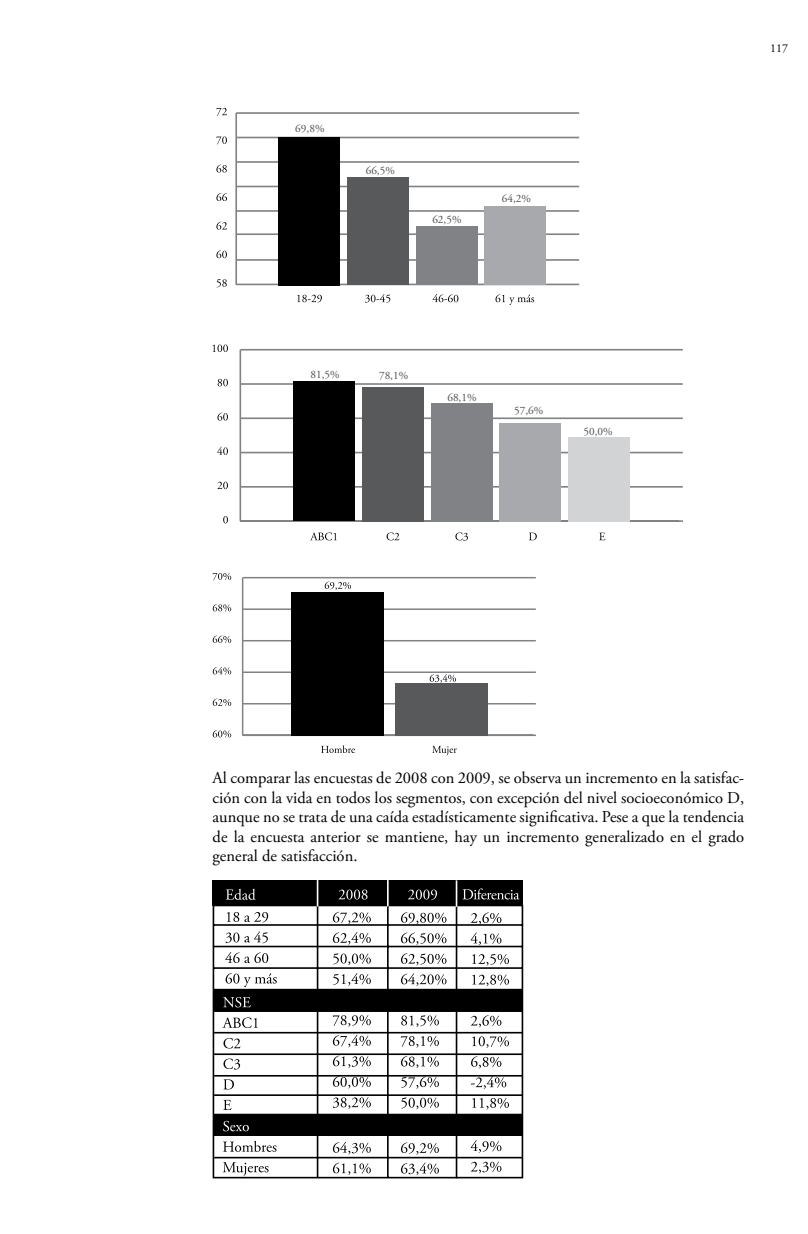
<style>
.page{position:relative;width:808px;height:1234px;background:#fff}
.page>*{position:absolute;margin:0;border:0;box-sizing:border-box;transform-origin:0 0}
.t1{font:16.5px/19.5px "Adobe Garamond Pro";color:#000;text-align:justify}
.t2{font:12px "Adobe Garamond Pro";color:#000}
.t3{font:11.25px "Adobe Garamond Pro";color:#4d4d4f}
</style>
<div class="page">
<div style="left:213px;top:879px;width:310px;height:26px;background:#000"></div>
<svg style="left:212px;top:901px;width:312px;height:277px"></svg>
<hr style="left:387px;top:879px;width:2px;height:27px;background:#fff">
<hr style="left:317px;top:902px;width:1px;height:275px;background:#000">
<svg style="left:317px;top:879px;width:1px;height:27px"></svg>
<hr style="left:456px;top:903px;width:1px;height:274px;background:#000">
<svg style="left:456px;top:880px;width:1px;height:26px"></svg>
<svg style="left:338px;top:889px;width:29px;height:10px"></svg>
<svg style="left:226px;top:888px;width:29px;height:11px"></svg>
<svg style="left:408px;top:889px;width:29px;height:11px"></svg>
<svg style="left:463px;top:888px;width:56px;height:11px"></svg>
<svg style="left:227px;top:911px;width:41px;height:11px"></svg>
<svg style="left:226px;top:931px;width:42px;height:12px"></svg>
<svg style="left:225px;top:951px;width:43px;height:11px"></svg>
<svg style="left:226px;top:972px;width:51px;height:14px"></svg>
<hr style="left:214px;top:988px;width:309px;height:2px;background:#000">
<hr style="left:214px;top:1053px;width:309px;height:1px;background:#000">
<hr style="left:214px;top:1031px;width:309px;height:2px;background:#000">
<hr style="left:214px;top:1010px;width:309px;height:1px;background:#000">
<hr style="left:214px;top:1094px;width:309px;height:1px;background:#000">
<hr style="left:214px;top:1113px;width:309px;height:2px;background:#000">
<hr style="left:214px;top:1156px;width:309px;height:2px;background:#000">
<hr style="left:214px;top:1074px;width:309px;height:2px;background:#000">
<svg style="left:223px;top:996px;width:28px;height:11px"></svg>
<svg style="left:222px;top:1017px;width:36px;height:10px"></svg>
<svg style="left:223px;top:1037px;width:17px;height:11px"></svg>
<svg style="left:223px;top:1058px;width:17px;height:11px"></svg>
<svg style="left:223px;top:1079px;width:11px;height:10px"></svg>
<svg style="left:223px;top:1099px;width:8px;height:10px"></svg>
<svg style="left:223px;top:1120px;width:26px;height:10px"></svg>
<svg style="left:223px;top:1140px;width:53px;height:11px"></svg>
<svg style="left:223px;top:1161px;width:46px;height:14px"></svg>
<svg style="left:333px;top:911px;width:38px;height:12px"></svg>
<svg style="left:333px;top:931px;width:38px;height:13px"></svg>
<svg style="left:333px;top:953px;width:38px;height:11px"></svg>
<svg style="left:333px;top:972px;width:38px;height:13px"></svg>
<svg style="left:333px;top:1014px;width:38px;height:12px"></svg>
<svg style="left:333px;top:1034px;width:38px;height:13px"></svg>
<svg style="left:333px;top:1055px;width:38px;height:12px"></svg>
<svg style="left:333px;top:1076px;width:38px;height:12px"></svg>
<svg style="left:333px;top:1096px;width:38px;height:12px"></svg>
<svg style="left:333px;top:1141px;width:38px;height:13px"></svg>
<svg style="left:333px;top:1162px;width:38px;height:12px"></svg>
<svg style="left:401px;top:911px;width:45px;height:13px"></svg>
<svg style="left:401px;top:932px;width:45px;height:12px"></svg>
<svg style="left:401px;top:952px;width:45px;height:13px"></svg>
<svg style="left:401px;top:973px;width:45px;height:12px"></svg>
<svg style="left:401px;top:1015px;width:38px;height:11px"></svg>
<svg style="left:401px;top:1035px;width:38px;height:12px"></svg>
<svg style="left:401px;top:1055px;width:38px;height:12px"></svg>
<svg style="left:401px;top:1076px;width:38px;height:12px"></svg>
<svg style="left:401px;top:1097px;width:38px;height:11px"></svg>
<svg style="left:401px;top:1142px;width:38px;height:12px"></svg>
<svg style="left:401px;top:1162px;width:38px;height:12px"></svg>
<svg style="left:471px;top:912px;width:30px;height:12px"></svg>
<svg style="left:471px;top:932px;width:30px;height:12px"></svg>
<svg style="left:472px;top:953px;width:37px;height:12px"></svg>
<svg style="left:472px;top:974px;width:37px;height:12px"></svg>
<svg style="left:471px;top:1014px;width:30px;height:13px"></svg>
<svg style="left:472px;top:1035px;width:37px;height:12px"></svg>
<svg style="left:471px;top:1055px;width:30px;height:13px"></svg>
<svg style="left:471px;top:1076px;width:35px;height:12px"></svg>
<svg style="left:472px;top:1097px;width:37px;height:12px"></svg>
<svg style="left:471px;top:1139px;width:30px;height:13px"></svg>
<svg style="left:471px;top:1161px;width:30px;height:11px"></svg>
<hr style="left:240px;top:520px;width:443px;height:2px;background:#808285">
<hr style="left:240px;top:486px;width:443px;height:1px;background:#808285">
<hr style="left:240px;top:451px;width:443px;height:2px;background:#808285">
<hr style="left:240px;top:417px;width:443px;height:2px;background:#808285">
<hr style="left:240px;top:383px;width:443px;height:2px;background:#808285">
<hr style="left:240px;top:349px;width:443px;height:1px;background:#808285">
<svg style="left:213px;top:344px;width:15px;height:8px"></svg>
<svg style="left:218px;top:379px;width:10px;height:7px"></svg>
<svg style="left:217px;top:412px;width:11px;height:8px"></svg>
<svg style="left:217px;top:446px;width:11px;height:9px"></svg>
<svg style="left:217px;top:481px;width:11px;height:8px"></svg>
<svg style="left:223px;top:516px;width:5px;height:7px"></svg>
<svg style="left:310px;top:532px;width:27px;height:8px"></svg>
<svg style="left:387px;top:532px;width:12px;height:8px"></svg>
<svg style="left:455px;top:532px;width:13px;height:8px"></svg>
<svg style="left:529px;top:532px;width:8px;height:8px"></svg>
<svg style="left:599px;top:532px;width:6px;height:8px"></svg>
<div style="left:293px;top:381px;width:62px;height:140px;background:#000"></div>
<div style="left:362px;top:387px;width:62px;height:134px;background:#58595b"></div>
<div style="left:431px;top:403px;width:61px;height:118px;background:#808285"></div>
<div style="left:499px;top:423px;width:62px;height:98px;background:#a7a9ac"></div>
<div style="left:568px;top:437px;width:62px;height:84px;background:#d1d3d4"></div>
<hr style="left:239px;top:349px;width:2px;height:172px;background:#808285">
<hr style="left:236px;top:283px;width:343px;height:2px;background:#808285">
<hr style="left:236px;top:259px;width:343px;height:2px;background:#808285">
<hr style="left:236px;top:233px;width:343px;height:2px;background:#808285">
<hr style="left:236px;top:210px;width:343px;height:2px;background:#808285">
<hr style="left:236px;top:186px;width:343px;height:1px;background:#808285">
<hr style="left:236px;top:161px;width:343px;height:2px;background:#808285">
<hr style="left:236px;top:137px;width:343px;height:1px;background:#808285">
<hr style="left:236px;top:112px;width:343px;height:2px;background:#808285">
<svg style="left:216px;top:108px;width:11px;height:8px"></svg>
<svg style="left:216px;top:136px;width:11px;height:8px"></svg>
<svg style="left:216px;top:164px;width:11px;height:8px"></svg>
<svg style="left:216px;top:193px;width:11px;height:8px"></svg>
<svg style="left:216px;top:221px;width:11px;height:8px"></svg>
<svg style="left:216px;top:250px;width:11px;height:8px"></svg>
<svg style="left:217px;top:279px;width:10px;height:8px"></svg>
<hr style="left:235px;top:113px;width:2px;height:172px;background:#808285">
<svg style="left:297px;top:295px;width:25px;height:8px"></svg>
<svg style="left:365px;top:294px;width:25px;height:9px"></svg>
<svg style="left:433px;top:294px;width:25px;height:8px"></svg>
<svg style="left:495px;top:294px;width:39px;height:11px"></svg>
<div style="left:278px;top:137px;width:62px;height:148px;background:#000"></div>
<div style="left:347px;top:177px;width:62px;height:107px;background:#58595b"></div>
<div style="left:416px;top:226px;width:61px;height:58px;background:#808285"></div>
<div style="left:484px;top:206px;width:62px;height:78px;background:#a7a9ac"></div>
<hr style="left:243px;top:734px;width:293px;height:1px;background:#808285">
<hr style="left:243px;top:702px;width:293px;height:2px;background:#808285">
<hr style="left:243px;top:671px;width:293px;height:1px;background:#808285">
<hr style="left:243px;top:639px;width:293px;height:2px;background:#808285">
<hr style="left:243px;top:608px;width:293px;height:1px;background:#808285">
<hr style="left:243px;top:576px;width:293px;height:2px;background:#808285">
<svg style="left:213px;top:572px;width:18px;height:8px"></svg>
<svg style="left:213px;top:604px;width:18px;height:7px"></svg>
<svg style="left:213px;top:635px;width:18px;height:8px"></svg>
<svg style="left:213px;top:666px;width:18px;height:8px"></svg>
<svg style="left:213px;top:698px;width:18px;height:8px"></svg>
<svg style="left:213px;top:730px;width:18px;height:7px"></svg>
<svg style="left:321px;top:745px;width:34px;height:7px"></svg>
<svg style="left:432px;top:745px;width:25px;height:10px"></svg>
<div style="left:291px;top:592px;width:93px;height:143px;background:#000"></div>
<div style="left:395px;top:683px;width:93px;height:52px;background:#58595b"></div>
<hr style="left:242px;top:577px;width:1px;height:158px;background:#808285">
<svg style="left:325px;top:581px;width:26px;height:9px"></svg>
<svg style="left:430px;top:674px;width:26px;height:8px"></svg>
<p class="t3" style="left:295px;top:121px;width:31px">69,8%</p>
<p class="t3" style="left:366px;top:164px;width:31px">66,5%</p>
<p class="t3" style="left:432px;top:213px;width:31px">62,5%</p>
<p class="t3" style="left:502px;top:191px;width:31px">64,2%</p>
<p class="t3" style="left:310px;top:367px;width:31px">81,5%</p>
<p class="t3" style="left:379px;top:369px;width:31px">78,1%</p>
<p class="t3" style="left:447px;top:391px;width:31px">68,1%</p>
<p class="t3" style="left:514px;top:403px;width:31px">57,6%</p>
<p class="t3" style="left:583px;top:424px;width:31px">50,0%</p>
<p class="t2" style="left:770px;top:41px;width:19px">117</p>
<p class="t1" style="left:213px;top:768px;width:533px">Al comparar las encuestas de 2008 con 2009, se observa un incremento en la satisfac&shy;ción con la vida en todos los segmentos, con excepción del nivel socioeconómico D, aunque no se trata de una caída estadísticamente significativa. Pese a que la tendencia de la encuesta anterior se mantiene, hay un incremento generalizado en el grado general de satisfacción.</p>
</div>
